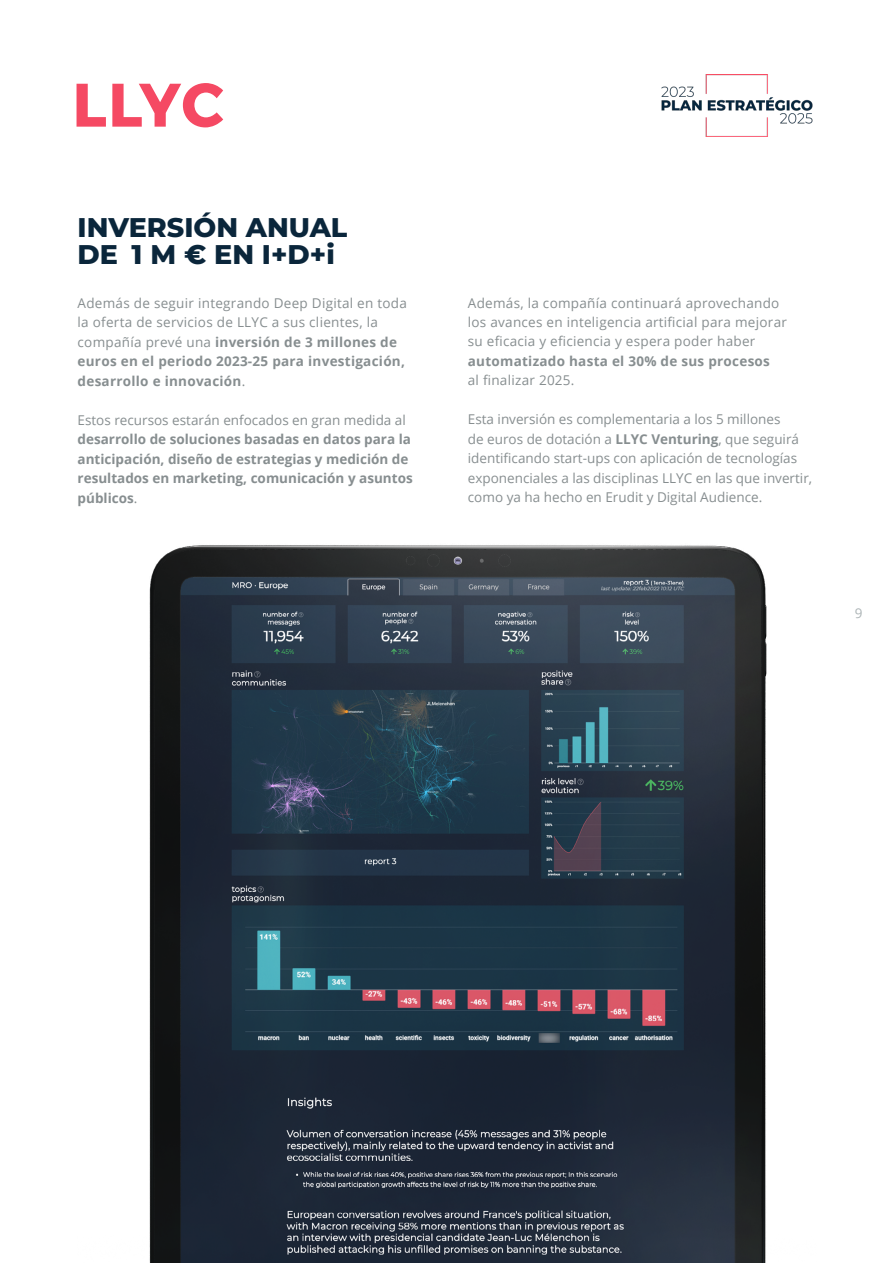
<style>
.page{position:relative;width:893px;height:1263px;background:#fff}
.page>*{position:absolute;margin:0;border:0;box-sizing:border-box;transform-origin:0 0}
.t1{font:800 27px/27px "Montserrat";color:#0a263b}
.t2{font:13.5px/19.5px "Open Sans";letter-spacing:.02em;color:#878e90}
.t3{font:13.5px/19.5px "Open Sans";color:#878e90}
.t4{font:700 13.5px/19.5px "Open Sans";color:#878e90}
.t5{font:700 13.5px "Open Sans";letter-spacing:.02em;color:#878e90}
.t6{font:13.5px "Open Sans";color:#acb4b6}
.s1{font-weight:700}
.s2{font-weight:400}
</style>
<div class="page">
<img style="left:149px;top:545px;width:618px;height:718px">
<img style="left:661px;top:74px;width:152px;height:62px">
<svg style="left:77px;top:84px;width:29px;height:43px"></svg>
<svg style="left:112px;top:83px;width:111px;height:44px"></svg>
<h1 class="t1" style="left:78px;top:212px;width:271px">INVERSIÓN ANUAL<br>DE 1 M € EN I+D+i</h1>
<p class="t2" style="left:78px;top:293px;width:331px">Además de seguir integrando Deep Digital en toda la oferta de servicios de LLYC a sus clientes, la compañía prevé una <span class="s1">inversión de 3 millones de euros en el periodo 2023-25 para investigación, desarrollo e innovación</span>.</p>
<p class="t3" style="left:78px;top:409px;width:330px">Estos recursos estarán enfocados en gran medida al</p>
<p class="t4" style="left:78px;top:429px;width:337px">desarrollo de soluciones basadas en datos para la anticipación, diseño de estrategias y medición de resultados en marketing, comunicación y asuntos públicos<span class="s2">.</span></p>
<p class="t2" style="left:468px;top:292px;width:321px">Además, la compañía continuará aprovechando los avances en inteligencia artificial para mejorar su eficacia y eficiencia y espera poder haber</p>
<p class="t5" style="left:468px;top:352px;width:304px">automatizado hasta el 30% de sus procesos</p>
<p class="t2" style="left:468px;top:370px;width:108px">al finalizar 2025.</p>
<p class="t3" style="left:468px;top:409px;width:346px">Esta inversión es complementaria a los 5 millones<br>de euros de dotación a <span class="s1">LLYC Venturing</span>, que seguirá identificando start-ups con aplicación de tecnologías exponenciales a las disciplinas LLYC en las que invertir, como ya ha hecho en Erudit y Digital Audience.</p>
<p class="t6" style="left:855px;top:604px;width:9px">9</p>
</div>
